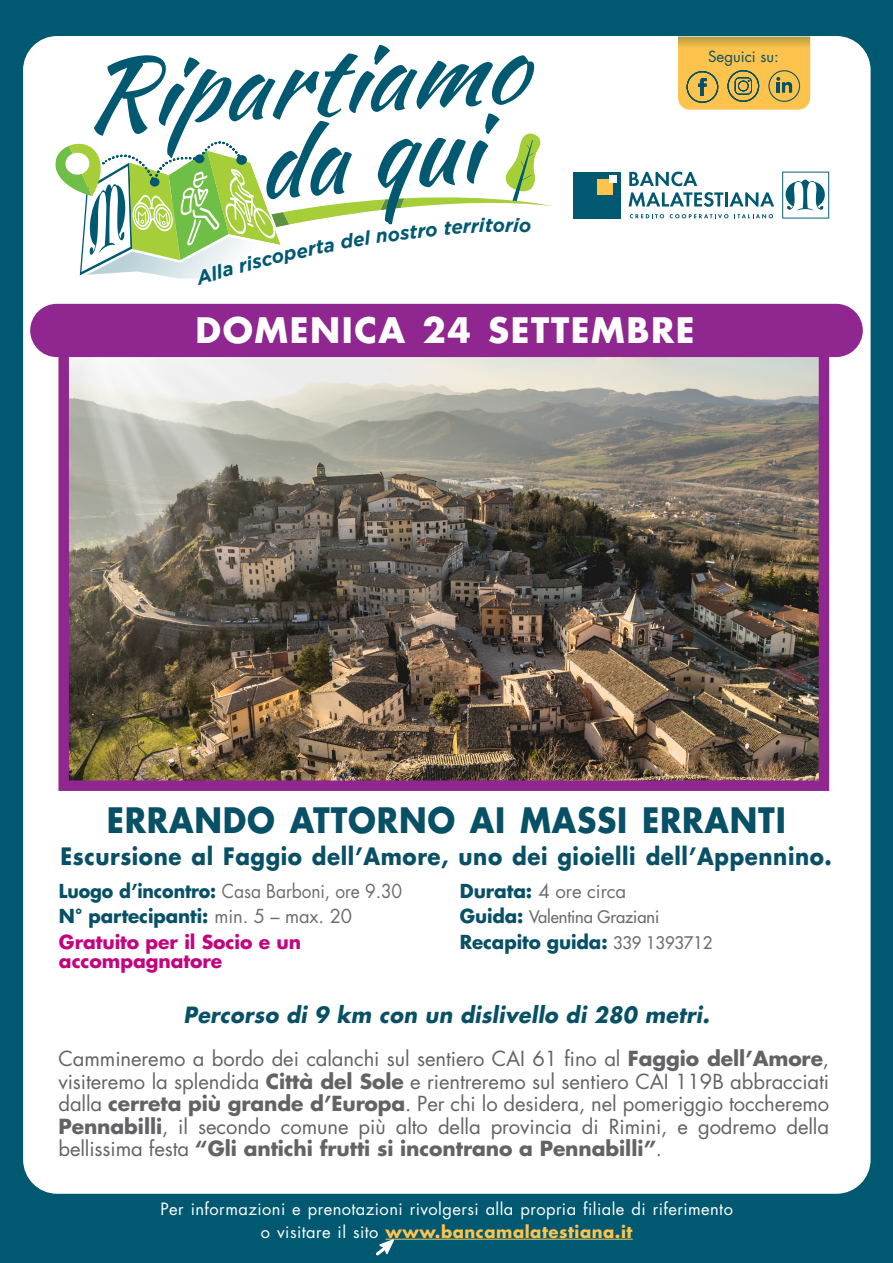
<style>
.page{position:relative;width:893px;height:1263px;background:#005971}
.page>*{position:absolute;margin:0;border:0;box-sizing:border-box;transform-origin:0 0}
.t1{font:700 34.2px "Futura Std";letter-spacing:.045em;color:#fff}
.t2{font:700 34.05px "Futura Std";letter-spacing:.025em;color:#075066;scale:.92 1}
.t3{font:700 23.4px "Futura Std";letter-spacing:.025em;color:#075066;scale:.92 1}
.Default{font:italic 700 21.75px "Futura Std";letter-spacing:.015em;color:#075066;scale:.95 1}
.Default-2{font:20.25px/22.5px "Futura Std";letter-spacing:-.005em;color:#636366;text-align:justify}
.t4{font:italic 700 19.2px "Gotham";color:#005971}
.Default-3{font:700 18.75px "Futura Std";letter-spacing:-.005em;color:#075066}
.Default-4{font:18.75px "Futura Std";letter-spacing:-.005em;color:#6c6d70;scale:.93 1}
.Default-5{font:700 18.75px/19.5px "Futura Std";letter-spacing:-.005em;color:#c4047f}
.Default-6{font:18.75px "Futura Std";letter-spacing:-.005em;color:#6c6d70}
.Default-7{font:500 16.95px "Futura Std";letter-spacing:-.005em;color:#6c6d70}
.t5{font:16.5px "Futura Std";letter-spacing:.025em;color:#fff}
.t6{font:700 16.5px "Futura Std";letter-spacing:.03em;color:#fec34d}
.tabella_-_intestazione{font:15px "Futura Std";color:#075066}
.s1{font-weight:700;color:#075066}
.s2{font-weight:400;color:#6c6d70}
.s3{font-weight:700;font-size:18.75px;color:#075066}
.s4{font-weight:500;font-size:16.95px;color:#6c6d70}
.s5{font-weight:700}
.s6{font-weight:400;color:#fff}
</style>
<div class="page">
<div style="left:23px;top:36px;width:848px;height:1158px;background:#fff;border-radius:34px"></div>
<hr style="left:385px;top:1239px;width:248px;height:1px;background:#fec34d">
<div style="left:574px;top:172px;width:47px;height:47px;background:#005971"></div>
<div style="left:597px;top:179px;width:16px;height:16px;background:#fec34d"></div>
<div style="left:609px;top:175px;width:8px;height:8px;background:#fff"></div>
<svg style="left:629px;top:172px;width:68px;height:14px"></svg>
<svg style="left:629px;top:192px;width:94px;height:15px"></svg>
<hr style="left:725px;top:192px;width:3px;height:14px;background:#005971">
<svg style="left:729px;top:192px;width:45px;height:14px"></svg>
<svg style="left:630px;top:214px;width:34px;height:4px"></svg>
<svg style="left:670px;top:214px;width:58px;height:4px"></svg>
<svg style="left:734px;top:214px;width:39px;height:4px"></svg>
<svg style="left:782px;top:172px;width:47px;height:47px"></svg>
<svg style="left:678px;top:36px;width:132px;height:74px;background:#e3b751"></svg>
<img style="left:69px;top:357px;width:749px;height:423px">
<div style="left:58px;top:340px;width:771px;height:451px;border:10px solid #90268f"></div>
<div style="left:30px;top:304px;width:833px;height:53px;background:#90268f;border-radius:27px"></div>
<svg style="left:373px;top:1239px;width:21px;height:19px"></svg>
<svg style="left:55px;top:45px;width:497px;height:234px"></svg>
<p class="tabella_-_intestazione" style="left:708px;top:47px;width:72px">Seguici su:</p>
<p class="t4" style="left:513px;top:212px;width:7px">i</p>
<p class="t1" style="left:195px;top:307px;width:501px">DOMENICA 24 SETTEMBRE</p>
<p class="t2" style="left:107px;top:798px;width:740px">ERRANDO ATTORNO AI MASSI ERRANTI</p>
<p class="t3" style="left:60px;top:840px;width:840px">Escursione al Faggio dell’Amore, uno dei gioielli dell’Appennino.</p>
<p class="Default-4" style="left:59px;top:879px;width:371px"><span class="s1">Luogo d’incontro:</span> Casa Barboni, ore 9.30</p>
<p class="Default-3" style="left:59px;top:904px;width:295px">N° partecipanti: <span class="s2">min. 5 – max. 20</span></p>
<p class="Default-5" style="left:59px;top:932px;width:244px">Gratuito per il Socio e un accompagnatore</p>
<p class="Default-6" style="left:460px;top:879px;width:168px"><span class="s1">Durata:</span> 4 ore circa</p>
<p class="Default-7" style="left:460px;top:906px;width:201px"><span class="s3">Guida:</span> Valentina Graziani</p>
<p class="Default-3" style="left:460px;top:929px;width:254px">Recapito guida: <span class="s4">339 1393712</span></p>
<p class="Default" style="left:183px;top:1001px;width:555px">Percorso di 9 km con un dislivello di 280 metri.</p>
<p class="Default-2" style="left:58px;top:1047px;width:772px">Cammineremo a bordo dei calanchi sul sentiero CAI 61 fino al <span class="s5">Faggio dell’Amore</span>, visiteremo la splendida <span class="s5">Città del Sole</span> e rientreremo sul sentiero CAI 119B abbracciati dalla <span class="s5">cerreta più grande d’Europa</span>. Per chi lo desidera, nel pomeriggio toccheremo <span class="s5">Pennabilli</span>, il secondo comune più alto della provincia di Rimini, e godremo della bellissima festa <span class="s5">“Gli antichi frutti si incontrano a Pennabilli”</span>.</p>
<p class="t5" style="left:161px;top:1198px;width:574px">Per informazioni e prenotazioni rivolgersi alla propria filiale di riferimento</p>
<p class="t6" style="left:261px;top:1220px;width:373px"><span class="s6">o visitare il sito</span> www.bancamalatestiana.it</p>
</div>
